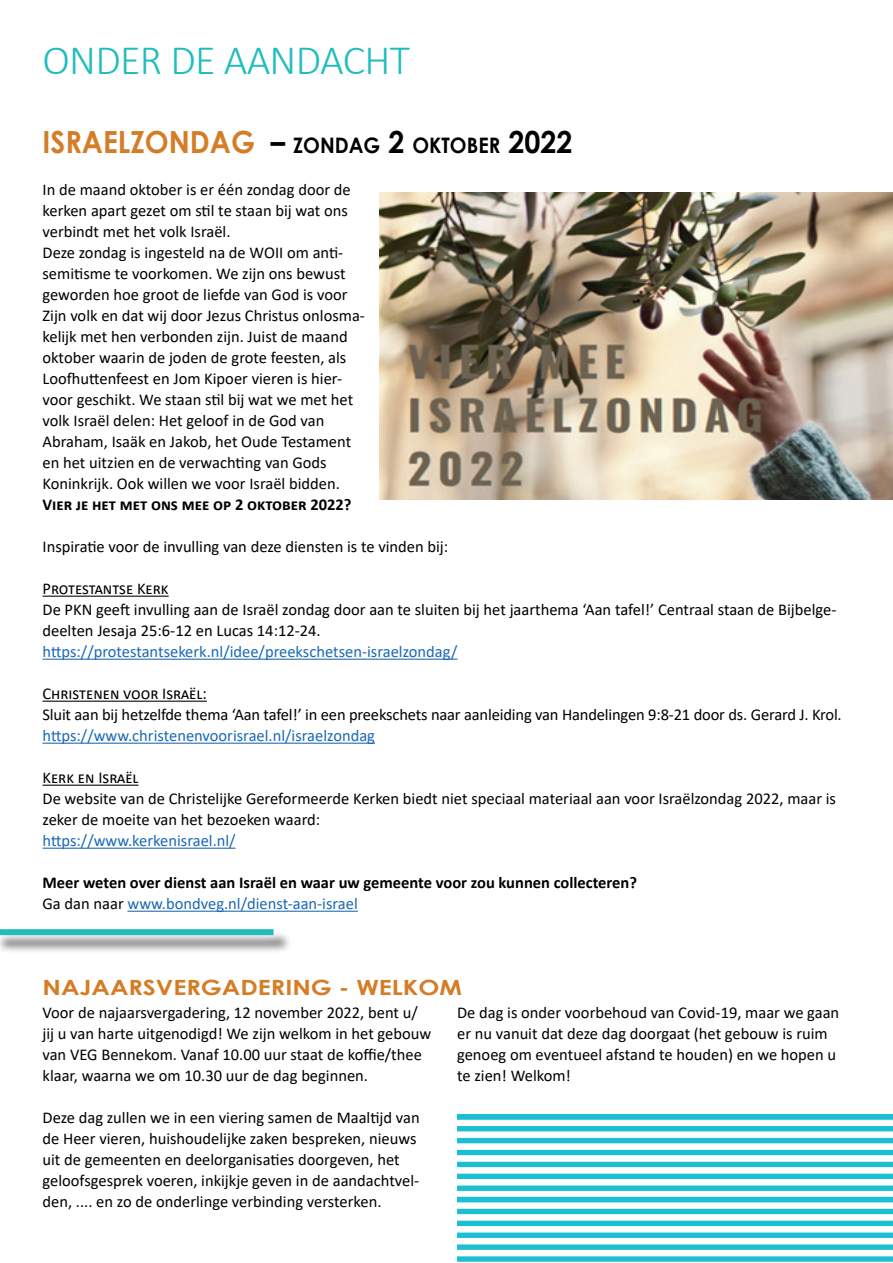
<style>
.page{position:relative;width:893px;height:1263px;background:#fff}
.page>*{position:absolute;margin:0;border:0;box-sizing:border-box;transform-origin:0 0}
.t1{font:300 42px "Calibri";letter-spacing:-.015em;color:#21bdbd}
.t2{font:700 30.45px "Century Gothic";color:#d47c26;scale:.94 1}
.t3{font:700 21.3px "Century Gothic";color:#000001;scale:.94 1}
.t4{font:700 21px "Century Gothic";color:#d47c26;scale:1.19 1}
.t5{font:16.5px/21px "Calibri";color:#000001}
.t6{font:700 16.5px/21px "Calibri";color:#000001}
.t7{font:16.5px "Calibri";color:#1b69b4}
.s1{font-size:30.45px;color:#d47c26}
.s2{font-size:30.45px}
.s3{font-weight:400}
.s4{font-weight:400;color:#1b69b4}
</style>
<div class="page">
<img style="left:379px;top:193px;width:514px;height:307px">
<hr style="left:43px;top:596px;width:126px;height:1px;background:#000001">
<hr style="left:43px;top:659px;width:414px;height:1px;background:#1b69b4">
<hr style="left:43px;top:701px;width:164px;height:1px;background:#000001">
<hr style="left:43px;top:743px;width:332px;height:1px;background:#1b69b4">
<hr style="left:43px;top:785px;width:95px;height:1px;background:#000001">
<hr style="left:43px;top:848px;width:193px;height:1px;background:#1b69b4">
<hr style="left:127px;top:911px;width:231px;height:1px;background:#1b69b4">
<svg style="left:457px;top:1119px;width:436px;height:72px"></svg>
<div style="left:457px;top:1114px;width:436px;height:5px;background:#1cbed2"></div>
<div style="left:457px;top:1150px;width:436px;height:5px;background:#1cbed2"></div>
<div style="left:457px;top:1162px;width:436px;height:5px;background:#1cbed2"></div>
<div style="left:457px;top:1173px;width:436px;height:6px;background:#1cbed2"></div>
<div style="left:457px;top:1138px;width:436px;height:5px;background:#1cbed2"></div>
<div style="left:457px;top:1126px;width:436px;height:5px;background:#1cbed2"></div>
<svg style="left:457px;top:1202px;width:436px;height:19px"></svg>
<div style="left:457px;top:1197px;width:436px;height:5px;background:#1cbed2"></div>
<div style="left:457px;top:1232px;width:436px;height:6px;background:#1cbed2"></div>
<div style="left:457px;top:1244px;width:436px;height:6px;background:#1cbed2"></div>
<div style="left:457px;top:1256px;width:436px;height:6px;background:#1cbed2"></div>
<div style="left:457px;top:1221px;width:436px;height:5px;background:#1cbed2"></div>
<div style="left:457px;top:1209px;width:436px;height:5px;background:#1cbed2"></div>
<div style="left:0;top:931px;width:292px;height:22px;background:#231f20;opacity:.75"></div>
<div style="left:0;top:919px;width:283px;height:26px;background:#fff;opacity:.75"></div>
<div style="left:0;top:929px;width:274px;height:6px;background:#21bdbd"></div>
<h1 class="t1" style="left:43px;top:34px;width:369px">ONDER DE AANDACHT</h1>
<h2 class="t2" style="left:43px;top:119px;width:132px">ISRAELZOND</h2>
<p class="t3" style="left:210px;top:129px;width:387px"><span class="s1">AG</span> <span class="s2">–</span> ZONDAG <span class="s2">2</span> OKTOBER <span class="s2">2022</span></p>
<p class="t5" style="left:43px;top:179px;width:324px">In de maand oktober is er één zondag door de kerken apart gezet om stil te staan bij wat ons verbindt met het volk Israël.<br>Deze zondag is ingesteld na de WOII om anti&shy;semitisme te voorkomen. We zijn ons bewust geworden hoe groot de liefde van God is voor Zijn volk en dat wij door Jezus Christus onlosma&shy;kelijk met hen verbonden zijn. Juist de maand oktober waarin de joden de grote feesten, als Loofhuttenfeest en Jom Kipoer vieren is hier&shy;voor geschikt. We staan stil bij wat we met het volk Israël delen: Het geloof in de God van Abraham, Isaäk en Jakob, het Oude Testament en het uitzien en de verwachting van Gods Koninkrijk. Ook willen we voor Israël bidden.</p>
<p class="t6" style="left:43px;top:494px;width:311px">Vier je het met ons mee op 2 oktober 2022?</p>
<p class="t5" style="left:43px;top:536px;width:407px">Inspiratie voor de invulling van deze diensten is te vinden bij:</p>
<p class="t5" style="left:43px;top:578px;width:795px">Protestantse Kerk<br>De PKN geeft invulling aan de Israël zondag door aan te sluiten bij het jaarthema ‘Aan tafel!’ Centraal staan de Bijbelge&shy;deelten Jesaja 25:6-12 en Lucas 14:12-24.</p>
<p class="t7" style="left:43px;top:640px;width:416px">https://protestantsekerk.nl/idee/preekschetsen-israelzondag/</p>
<p class="t5" style="left:43px;top:683px;width:801px">Christenen voor Israël:<br>Sluit aan bij hetzelfde thema ‘Aan tafel!’ in een preekschets naar aanleiding van Handelingen 9:8-21 door ds. Gerard J. Krol.</p>
<p class="t7" style="left:43px;top:724px;width:334px">https://www.christenenvoorisrael.nl/israelzondag</p>
<p class="t5" style="left:43px;top:767px;width:795px">Kerk en Israël<br>De website van de Christelijke Gereformeerde Kerken biedt niet speciaal materiaal aan voor Israëlzondag 2022, maar is zeker de moeite van het bezoeken waard:</p>
<p class="t7" style="left:43px;top:829px;width:195px">https://www.kerkenisrael.nl/</p>
<p class="t6" style="left:43px;top:872px;width:596px">Meer weten over dienst aan Israël en waar uw gemeente voor zou kunnen collecteren?<br><span class="s3">Ga dan naar</span> <span class="s4">www.bondveg.nl/dienst-aan-israel</span></p>
<p class="t4" style="left:43px;top:971px;width:110px">N AJAARSVERG</p>
<p class="t4" style="left:222px;top:971px;width:29px">ADERING</p>
<p class="t4" style="left:339px;top:971px;width:49px">- WELKOM</p>
<p class="t5" style="left:43px;top:1002px;width:390px">Voor de najaarsvergadering, 12 november 2022, bent u/ jij u van harte uitgenodigd! We zijn welkom in het gebouw van VEG Bennekom. Vanaf 10.00 uur staat de koffie/thee klaar, waarna we om 10.30 uur de dag beginnen.</p>
<p class="t5" style="left:43px;top:1107px;width:379px">Deze dag zullen we in een viering samen de Maaltijd van de Heer vieren, huishoudelijke zaken bespreken, nieuws uit de gemeenten en deelorganisaties doorgeven, het geloofsgesprek voeren, inkijkje geven in de aandachtvel&shy;den, .... en zo de onderlinge verbinding versterken.</p>
<p class="t5" style="left:457px;top:1002px;width:384px">De dag is onder voorbehoud van Covid-19, maar we gaan er nu vanuit dat deze dag doorgaat (het gebouw is ruim genoeg om eventueel afstand te houden) en we hopen u te zien! Welkom!</p>
</div>
